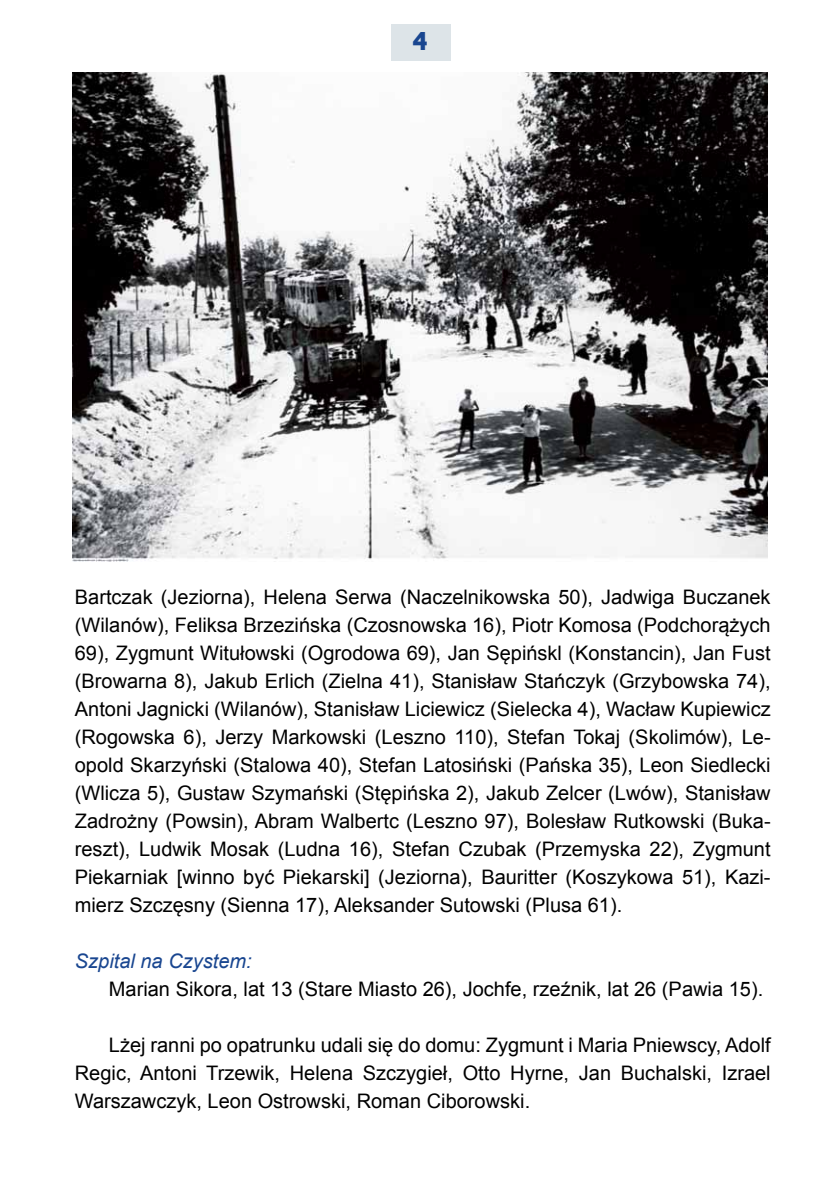
<style>
.page{position:relative;width:840px;height:1191px;background:#fff}
.page>*{position:absolute;margin:0;border:0;box-sizing:border-box;transform-origin:0 0}
.t1{font:700 26px "Platform";color:#194690}
.t2{font:20px/28px "Arial";color:#000;text-align:justify}
.t3{font:italic 20px "Arial";color:#194690}
</style>
<div class="page">
<div style="left:391px;top:24px;width:60px;height:37px;background:#dde4e8"></div>
<img style="left:72px;top:72px;width:695px;height:489px">
<h1 class="t1" style="left:412px;top:22px;width:16px">4</h1>
<p class="t2" style="left:75px;top:583px;width:697px">Bartczak (Jeziorna), Helena Serwa (Naczelnikowska 50), Jadwiga Buczanek (Wilanów), Feliksa Brzezińska (Czosnowska 16), Piotr Komosa (Podchorążych 69), Zygmunt Witułowski (Ogrodowa 69), Jan Sępińskl (Konstancin), Jan Fust (Browarna 8), Jakub Erlich (Zielna 41), Stanisław Stańczyk (Grzybowska 74), Antoni Jagnicki (Wilanów), Stanisław Liciewicz (Sielecka 4), Wacław Kupiewicz (Rogowska 6), Jerzy Markowski (Leszno 110), Stefan Tokaj (Skolimów), Le&shy;opold Skarzyński (Stalowa 40), Stefan Latosiński (Pańska 35), Leon Siedlecki (Wlicza 5), Gustaw Szymański (Stępińska 2), Jakub Zelcer (Lwów), Stanisław Zadrożny (Powsin), Abram Walbertc (Leszno 97), Bolesław Rutkowski (Buka&shy;reszt), Ludwik Mosak (Ludna 16), Stefan Czubak (Przemyska 22), Zygmunt Piekarniak [winno być Piekarski] (Jeziorna), Bauritter (Koszykowa 51), Kazi&shy;mierz Szczęsny (Sienna 17), Aleksander Sutowski (Plusa 61).</p>
<p class="t3" style="left:75px;top:948px;width:178px">Szpital na Czystem:</p>
<p class="t2" style="left:109px;top:975px;width:655px">Marian Sikora, lat 13 (Stare Miasto 26), Jochfe, rzeźnik, lat 26 (Pawia 15).</p>
<p class="t2" style="left:75px;top:1031px;width:697px;text-indent:34px">Lżej ranni po opatrunku udali się do domu: Zygmunt i Maria Pniewscy, Adolf Regic, Antoni Trzewik, Helena Szczygieł, Otto Hyrne, Jan Buchalski, Izrael Warszawczyk, Leon Ostrowski, Roman Ciborowski.</p>
</div>
